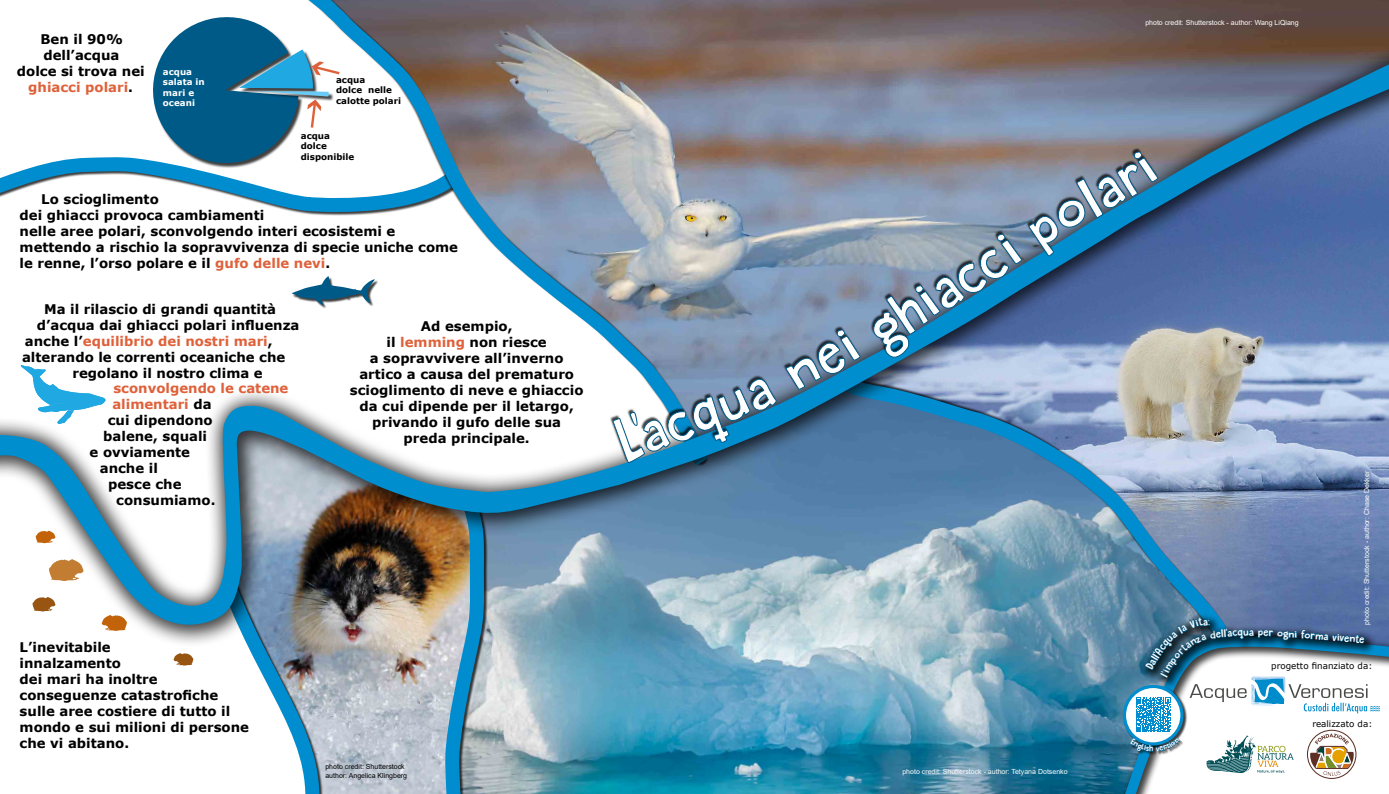
<style>
.page{position:relative;width:1389px;height:794px;background:#fff}
.page>*{position:absolute;margin:0;border:0;box-sizing:border-box;transform-origin:0 0}
.t1{font:700 13.3px/16px "Verdana";color:#000}
.t2{font:700 13.3px "Verdana";color:#de613a}
.t3{font:9.8px "DK Sugary Pancake";color:#fff}
.t4{font:700 8.75px/10.5px "Verdana";color:#000}
.t5{font:8.75px "Verdana";color:#000}
.t6{font:700 8.75px/10.5px "Verdana";color:#fff}
.t7{font:7px "Arial";color:#fff}
.t8{font:7px/8.4px "Arial";color:#000}
.s1{color:#de613a}
.s2{color:#000}
</style>
<div class="page">
<img style="left:708px;top:0;width:681px;height:30px">
<img style="left:498px;top:648px;width:598px;height:146px">
<svg style="left:308px;top:0;width:399px;height:30px;background:#6e686f"></svg>
<img style="left:335px;top:648px;width:103px;height:146px">
<svg style="left:249px;top:648px;width:86px;height:146px"></svg>
<svg style="left:824px;top:648px;width:272px;height:25px;background:#85adc0"></svg>
<svg style="left:438px;top:648px;width:60px;height:146px;background:#8ab0c3"></svg>
<div style="left:0;top:30px;width:1389px;height:618px;background:#000;opacity:.75"></div>
<img style="left:0;top:48px;width:1389px;height:577px">
<div style="left:609px;top:147px;width:549px;height:315px;background:#000;opacity:.75"></div>
<svg style="left:0;top:7px;width:474px;height:212px"></svg>
<svg style="left:21px;top:365px;width:85px;height:59px"></svg>
<div style="left:292px;top:277px;width:86px;height:32px;background:#000;opacity:.75"></div>
<svg style="left:292px;top:276px;width:83px;height:29px"></svg>
<svg style="left:1096px;top:640px;width:6px;height:154px"></svg>
<svg style="left:1102px;top:630px;width:287px;height:164px"></svg>
<div style="left:1140px;top:612px;width:82px;height:69px;background:#000;opacity:.75"></div>
<div style="left:1123px;top:685px;width:65px;height:65px;background:#000;opacity:.75"></div>
<svg style="left:1124px;top:686px;width:58px;height:58px"></svg>
<div style="left:1123px;top:685px;width:60px;height:60px;border:3px solid #008dcf;border-radius:50%"></div>
<svg style="left:49px;top:559px;width:35px;height:22px"></svg>
<svg style="left:102px;top:615px;width:25px;height:16px"></svg>
<svg style="left:32px;top:597px;width:24px;height:14px"></svg>
<svg style="left:174px;top:653px;width:19px;height:12px"></svg>
<svg style="left:36px;top:530px;width:20px;height:13px"></svg>
<svg style="left:613px;top:376px;width:165px;height:87px"></svg>
<svg style="left:786px;top:150px;width:372px;height:240px;background:#6f87a2"></svg>
<svg style="left:1130px;top:618px;width:249px;height:158px"></svg>
<p class="t1" style="left:17px;top:31px;width:129px;text-align:center">Ben il 90% dell’acqua<br>dolce si trova nei <span class="s1">ghiacci polari</span>.</p>
<p class="t6" style="left:163px;top:66px;width:43px">acqua salata in mari e oceani</p>
<p class="t4" style="left:336px;top:74px;width:67px">acqua<br>dolce nelle calotte polari</p>
<p class="t4" style="left:301px;top:130px;width:55px">acqua dolce disponibile</p>
<p class="t1" style="left:20px;top:191px;width:440px;text-indent:22px">Lo scioglimento<br>dei ghiacci provoca cambiamenti<br>nelle aree polari, sconvolgendo interi ecosistemi e mettendo a rischio la sopravvivenza di specie uniche come le renne, l’orso polare e il <span class="s1">gufo delle nevi</span>.</p>
<p class="t1" style="left:44px;top:300px;width:233px">Ma il rilascio di grandi quantità</p>
<p class="t1" style="left:37px;top:316px;width:264px">d’acqua dai ghiacci polari influenza</p>
<p class="t2" style="left:25px;top:331px;width:249px"><span class="s2">anche l’</span>equilibrio dei nostri mari<span class="s2">,</span></p>
<p class="t1" style="left:22px;top:348px;width:265px">alterando le correnti oceaniche che</p>
<p class="t1" style="left:72px;top:364px;width:192px">regolano il nostro clima e</p>
<p class="t2" style="left:113px;top:379px;width:177px">sconvolgendo le catene</p>
<p class="t2" style="left:112px;top:395px;width:101px">alimentari <span class="s2">da</span></p>
<p class="t1" style="left:108px;top:412px;width:106px">cui dipendono</p>
<p class="t1" style="left:103px;top:428px;width:105px">balene, squali</p>
<p class="t1" style="left:90px;top:444px;width:102px">e ovviamente</p>
<p class="t1" style="left:100px;top:460px;width:60px">anche il</p>
<p class="t1" style="left:108px;top:476px;width:75px">pesce che</p>
<p class="t1" style="left:116px;top:492px;width:101px">consumiamo.</p>
<p class="t1" style="left:350px;top:318px;width:235px;text-align:center">Ad esempio,<br>il <span class="s1">lemming</span> non riesce<br>a sopravvivere all’inverno artico a causa del prematuro scioglimento di neve e ghiaccio da cui dipende per il letargo, privando il gufo delle sua preda principale.</p>
<p class="t1" style="left:20px;top:639px;width:231px">L’inevitabile<br>innalzamento<br>dei mari ha inoltre conseguenze catastrofiche sulle aree costiere di tutto il mondo e sui milioni di persone che vi abitano.</p>
<p class="t8" style="left:325px;top:762px;width:83px">photo credit: Shutterstock author: Angelica Klingberg</p>
<p class="t7" style="left:1145px;top:18px;width:155px">photo credit: Shutterstock - author: Wang LiQiang</p>
<p class="t7" style="left:902px;top:767px;width:167px">photo credit: Shutterstock - author: Tetyana Dotsenko</p>
<p class="t7" style="left:1362px;top:624px;width:155px;rotate:-90deg">photo credit: Shutterstock - author: Chase Dekker</p>
<p class="t3" style="left:1243px;top:625px;width:7px">u</p>
<p class="t3" style="left:1278px;top:626px;width:69px;rotate:4deg">ogni forma viv</p>
<p class="t3" style="left:1345px;top:631px;width:22px;rotate:5deg">ente</p>
<p class="t5" style="left:1271px;top:660px;width:103px">progetto finanziato da:</p>
<p class="t5" style="left:1312px;top:717px;width:61px">realizzato da:</p>
</div>
